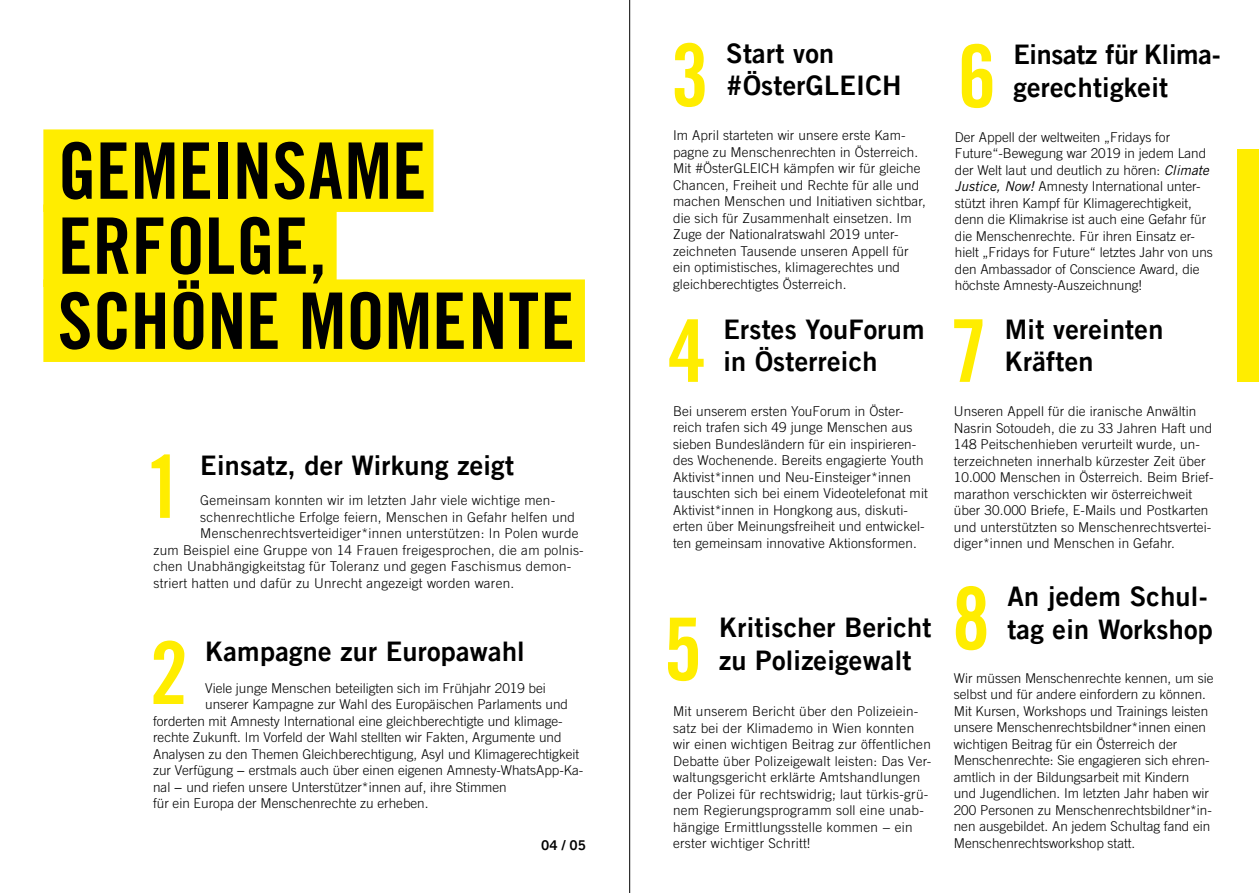
<style>
.page{position:relative;width:1259px;height:893px;background:#fff}
.page>*{position:absolute;margin:0;border:0;box-sizing:border-box;transform-origin:0 0}
.t1{font:86.7px "Amnesty Trade Gothic Bd Cn 20";color:#ffed00}
.t2{font:78px/75px "Amnesty Trade Gothic Bd Cn 20";letter-spacing:-.005em;color:#000}
.t3{font:27px/32.4px "Amnesty Trade Gothic Bd 2";letter-spacing:.01em;color:#000}
.t4{font:300 13.5px/16.5px "Amnesty Trade Gothic";letter-spacing:.01em;color:#000}
.t5{font:13.5px "Amnesty Trade Gothic Bd 2";color:#000}
.s1{font-weight:400}
.s2{font-weight:400;font-style:italic}
</style>
<div class="page">
<div style="left:43px;top:129px;width:390px;height:83px;background:#ffed00"></div>
<div style="left:43px;top:204px;width:294px;height:83px;background:#ffed00"></div>
<div style="left:43px;top:279px;width:542px;height:83px;background:#ffed00"></div>
<div style="left:1237px;top:150px;width:22px;height:232px;background:#ffed00"></div>
<hr style="left:629px;top:0;width:1px;height:893px;background:#000">
<h2 class="t2" style="left:58px;top:133px;width:518px">GEMEINSAME<br>ERFOLGE,<br>SCHÖNE MOMENTE</h2>
<h1 class="t1" style="left:145px;top:434px;width:40px">1</h1>
<h3 class="t3" style="left:200px;top:448px;width:315px">Einsatz, der Wirkung zeigt</h3>
<p class="t4" style="left:200px;top:492px;width:356px">Gemeinsam konnten wir im letzten Jahr viele wichtige men-</p>
<p class="t4" style="left:200px;top:509px;width:376px">schenrechtliche Erfolge feiern, Menschen in Gefahr helfen und</p>
<p class="t4" style="left:200px;top:525px;width:380px">Menschenrechtsverteidiger*innen unterstützen: In Polen wurde</p>
<p class="t4" style="left:153px;top:542px;width:432px">zum Beispiel eine Gruppe von 14 Frauen freigesprochen, die am polnis-</p>
<p class="t4" style="left:153px;top:558px;width:419px">chen Unabhängigkeitstag für Toleranz und gegen Faschismus demon-</p>
<p class="t4" style="left:153px;top:575px;width:362px">striert hatten und dafür zu Unrecht angezeigt worden waren.</p>
<h1 class="t1" style="left:150px;top:620px;width:40px">2</h1>
<h3 class="t3" style="left:205px;top:635px;width:321px">Kampagne zur Europawahl</h3>
<p class="t4" style="left:205px;top:679px;width:342px">Viele junge Menschen beteiligten sich im Frühjahr 2019 bei</p>
<p class="t4" style="left:205px;top:696px;width:364px">unserer Kampagne zur Wahl des Europäischen Parlaments und</p>
<p class="t4" style="left:153px;top:712px;width:411px">forderten mit Amnesty International eine gleichberechtigte und klimage-</p>
<p class="t4" style="left:153px;top:729px;width:410px">rechte Zukunft. Im Vorfeld der Wahl stellten wir Fakten, Argumente und</p>
<p class="t4" style="left:153px;top:745px;width:428px">Analysen zu den Themen Gleichberechtigung, Asyl und Klimagerechtigkeit</p>
<p class="t4" style="left:153px;top:762px;width:432px">zur Verfügung <span class="s1">−</span> erstmals auch über einen eigenen Amnesty-WhatsApp-Ka-</p>
<p class="t4" style="left:153px;top:778px;width:355px">nal <span class="s1">−</span> und riefen unsere Unterstützer*innen auf, ihre Stimmen</p>
<p class="t4" style="left:153px;top:795px;width:277px">für ein Europa der Menschenrechte zu erheben.</p>
<p class="t5" style="left:541px;top:836px;width:46px">04 / 05</p>
<h1 class="t1" style="left:671px;top:23px;width:40px">3</h1>
<h3 class="t3" style="left:726px;top:37px;width:177px">Start von #ÖsterGLEICH</h3>
<p class="t4" style="left:673px;top:127px;width:254px">Im April starteten wir unsere erste Kam&shy;pagne zu Menschenrechten in Österreich.<br>Mit #ÖsterGLEICH kämpfen wir für gleiche Chancen, Freiheit und Rechte für alle und machen Menschen und Initiativen sichtbar, die sich für Zusammenhalt einsetzen. Im Zuge der Nationalratswahl 2019 unter&shy;zeichneten Tausende unseren Appell für ein optimistisches, klimagerechtes und gleichberechtigtes Österreich.</p>
<h1 class="t1" style="left:668px;top:298px;width:40px">4</h1>
<h3 class="t3" style="left:723px;top:312px;width:203px">Erstes YouForum in Österreich</h3>
<p class="t4" style="left:673px;top:403px;width:256px">Bei unserem ersten YouForum in Öster&shy;reich trafen sich 49 junge Menschen aus sieben Bundesländern für ein inspirieren&shy;des Wochenende. Bereits engagierte Youth Aktivist*innen und Neu-Einsteiger*innen tauschten sich bei einem Videotelefonat mit Aktivist*innen in Hongkong aus, diskuti&shy;erten über Meinungsfreiheit und entwickel&shy;ten gemeinsam innovative Aktionsformen.</p>
<h1 class="t1" style="left:663px;top:597px;width:40px">5</h1>
<h3 class="t3" style="left:719px;top:611px;width:214px">Kritischer Bericht zu Polizeigewalt</h3>
<p class="t4" style="left:673px;top:703px;width:260px">Mit unserem Bericht über den Polizeiein&shy;satz bei der Klimademo in Wien konnten wir einen wichtigen Beitrag zur öffentlichen Debatte über Polizeigewalt leisten: Das Ver&shy;waltungsgericht erklärte Amtshandlungen der Polizei für rechtswidrig; laut türkis-grü&shy;nem Regierungsprogramm soll eine unab&shy;hängige Ermittlungsstelle kommen − ein erster wichtiger Schritt!</p>
<h1 class="t1" style="left:957px;top:24px;width:40px">6</h1>
<h3 class="t3" style="left:1013px;top:38px;width:209px">Einsatz für Klima&shy;gerechtigkeit</h3>
<p class="t4" style="left:955px;top:128px;width:260px">Der Appell der weltweiten „Fridays for Future“-Bewegung war 2019 in jedem Land der Welt laut und deutlich zu hören: <span class="s2">Climate Justice, Now!</span> Amnesty International unter&shy;stützt ihren Kampf für Klimagerechtigkeit, denn die Klimakrise ist auch eine Gefahr für die Menschenrechte. Für ihren Einsatz er&shy;hielt „Fridays for Future“ letztes Jahr von uns den Ambassador of Conscience Award, die höchste Amnesty-Auszeichnung!</p>
<h1 class="t1" style="left:949px;top:298px;width:40px">7</h1>
<h3 class="t3" style="left:1005px;top:312px;width:160px">Mit vereinten<br>Kräften</h3>
<p class="t4" style="left:954px;top:403px;width:261px">Unseren Appell für die iranische Anwältin Nasrin Sotoudeh, die zu 33 Jahren Haft und 148 Peitschenhieben verurteilt wurde, un&shy;terzeichneten innerhalb kürzester Zeit über 10.000 Menschen in Österreich. Beim Brief&shy;marathon verschickten wir österreichweit über 30.000 Briefe, E-Mails und Postkarten und unterstützten so Menschenrechtsvertei&shy;diger*innen und Menschen in Gefahr.</p>
<h1 class="t1" style="left:952px;top:566px;width:40px">8</h1>
<h3 class="t3" style="left:1007px;top:580px;width:207px">An jedem Schul&shy;tag ein Workshop</h3>
<p class="t4" style="left:954px;top:669px;width:261px">Wir müssen Menschenrechte kennen, um sie selbst und für andere einfordern zu können.<br>Mit Kursen, Workshops und Trainings leisten unsere Menschenrechtsbildner*innen einen wichtigen Beitrag für ein Österreich der Menschenrechte: Sie engagieren sich ehren&shy;amtlich in der Bildungsarbeit mit Kindern und Jugendlichen. Im letzten Jahr haben wir 200 Personen zu Menschenrechtsbildner*in&shy;nen ausgebildet. An jedem Schultag fand ein Menschenrechtsworkshop statt.</p>
</div>
